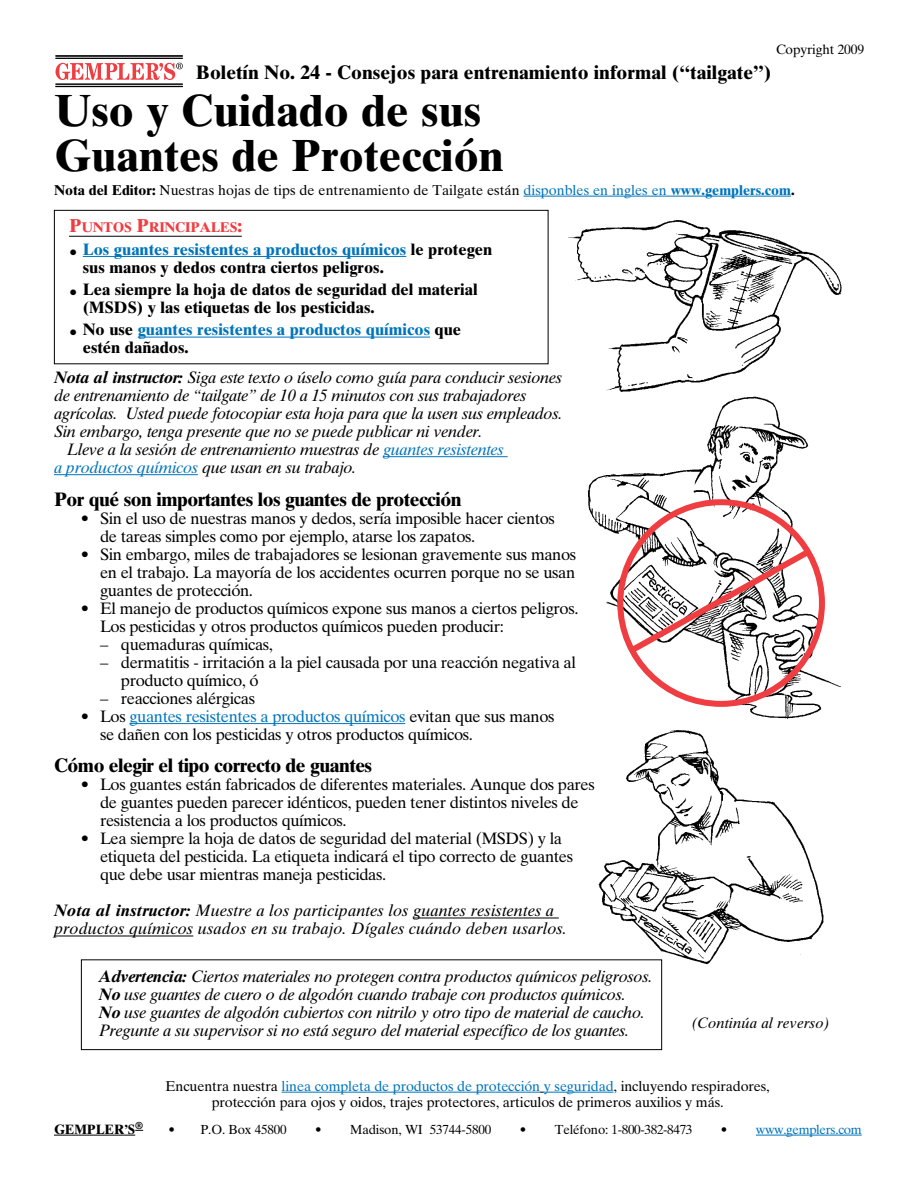
<style>
.page{position:relative;width:918px;height:1188px;background:#fff}
.page>*{position:absolute;margin:0;border:0;box-sizing:border-box;transform-origin:0 0}
.t1{font:700 45px/45px "Times Ten LT Std";color:#000}
.t2{font:700 19.5px "Times Ten LT Std";letter-spacing:-.025em;color:#000}
.t3{font:700 19.5px "Times Ten LT Std";color:#000}
.t4{font:16.5px/18px "Times Ten LT Std";letter-spacing:-.025em;color:#000}
.t5{font:italic 16.5px/18px "Times Ten LT Std";letter-spacing:-.025em;color:#000}
.t6{font:700 16.5px/18px "Times Ten LT Std";color:#000}
.t7{font:italic 16.5px/18px "Times Ten LT Std";color:#000}
.t8{font:700 16.5px/18px "Times Ten LT Std";color:#0075bc}
.t9{font:italic 15px "Times Ten LT Std";color:#000}
.t10{font:14.25px/16.5px "Times Ten LT Std";letter-spacing:-.01em;color:#000;text-align:center}
.t11{font:700 14.1px "Times Ten LT Std";letter-spacing:-.02em;color:#ef3e42}
.t12{font:13.5px "Times Ten LT Std";letter-spacing:-.01em;color:#000}
.t13{font:700 13.5px "Times Ten LT Std";letter-spacing:-.01em;color:#000}
.t14{font:13.2px "Times Ten LT Std";letter-spacing:-.01em;color:#000}
.t15{font:13.2px "Times Ten LT Std";letter-spacing:-.025em;color:#0075bc}
.s1{font-weight:700}
.s2{color:#0075bc}
.s3{font-weight:700;color:#0075bc}
.s4{font-size:18.75px}
.s5{color:#000}
</style>
<div class="page">
<img style="left:587px;top:397px;width:254px;height:322px">
<img style="left:598px;top:730px;width:226px;height:252px">
<img style="left:568px;top:220px;width:274px;height:177px">
<div style="left:617px;top:499px;width:208px;height:208px;border:6px solid #ef3e42;border-radius:50%"></div>
<svg style="left:623px;top:544px;width:194px;height:115px"></svg>
<div style="left:81px;top:960px;width:581px;height:90px;background:#fff"></div>
<div style="left:81px;top:959px;width:581px;height:91px;border:1px solid #000"></div>
<div style="left:54px;top:210px;width:494px;height:154px;border:1px solid #000"></div>
<hr style="left:383px;top:456px;width:125px;height:1px;background:#0075bc">
<hr style="left:54px;top:474px;width:144px;height:1px;background:#0075bc">
<hr style="left:83px;top:256px;width:323px;height:1px;background:#0075bc">
<hr style="left:138px;top:337px;width:292px;height:1px;background:#0075bc">
<hr style="left:129px;top:723px;width:276px;height:1px;background:#0075bc">
<hr style="left:413px;top:918px;width:146px;height:1px;background:#000">
<hr style="left:54px;top:936px;width:139px;height:1px;background:#000">
<hr style="left:69px;top:236px;width:173px;height:1px;background:#000">
<hr style="left:56px;top:58px;width:127px;height:1px;background:#000">
<hr style="left:56px;top:84px;width:127px;height:1px;background:#000">
<hr style="left:56px;top:55px;width:127px;height:2px;background:#000">
<hr style="left:56px;top:86px;width:127px;height:1px;background:#000">
<svg style="left:56px;top:63px;width:127px;height:17px"></svg>
<hr style="left:524px;top:196px;width:267px;height:1px;background:#0075bc">
<hr style="left:282px;top:1092px;width:258px;height:1px;background:#0075bc">
<hr style="left:544px;top:1092px;width:70px;height:1px;background:#0075bc">
<hr style="left:54px;top:1135px;width:81px;height:1px;background:#000">
<hr style="left:756px;top:1135px;width:106px;height:1px;background:#0075bc">
<p class="t12" style="left:776px;top:41px;width:90px">Copyright 2009</p>
<p class="t3" style="left:196px;top:61px;width:577px">Boletín No. 24 - Consejos para entrenamiento informal (“tailgate”)</p>
<h1 class="t1" style="left:54px;top:88px;width:451px">Uso y Cuidado de sus<br>Guantes de Protección</h1>
<p class="t10" style="left:54px;top:182px;width:742px"><span class="s1">Nota del Editor:</span> Nuestras hojas de tips de entrenamiento de Tailgate están <span class="s2">disponbles en ingles en</span> <span class="s3">www.gemplers.com</span><span class="s1">.</span></p>
<p class="t11" style="left:69px;top:219px;width:174px"><span class="s4">P</span>UNTOS <span class="s4">P</span>RINCIPALES<span class="s4">:</span></p>
<p class="t6" style="left:83px;top:240px;width:411px;text-indent:-13px">• <span class="s2">Los guantes resistentes a productos químicos</span> le protegen sus manos y dedos contra ciertos peligros.</p>
<p class="t6" style="left:83px;top:280px;width:396px;text-indent:-13px">• Lea siempre la hoja de datos de seguridad del material (MSDS) y las etiquetas de los pesticidas.</p>
<p class="t8" style="left:83px;top:321px;width:380px;text-indent:-13px"><span class="s5">• No use</span> guantes resistentes a productos químicos <span class="s5">que estén dañados.</span></p>
<p class="t5" style="left:54px;top:368px;width:510px"><span class="s1">Nota al instructor:</span> Siga este texto o úselo como guía para conducir sesiones</p>
<p class="t5" style="left:54px;top:386px;width:474px">de entrenamiento de “tailgate” de 10 a 15 minutos con sus trabajadores</p>
<p class="t5" style="left:54px;top:404px;width:510px">agrícolas. Usted puede fotocopiar esta hoja para que la usen sus empleados.</p>
<p class="t5" style="left:54px;top:422px;width:430px">Sin embargo, tenga presente que no se puede publicar ni vender.</p>
<p class="t5" style="left:66px;top:440px;width:439px">Lleve a la sesión de entrenamiento muestras de <span class="s2">guantes resistentes</span></p>
<p class="t5" style="left:54px;top:458px;width:304px"><span class="s2">a productos químicos</span> que usan en su trabajo.</p>
<p class="t2" style="left:54px;top:487px;width:409px">Por qué son importantes los guantes de protección</p>
<p class="t4" style="left:100px;top:509px;width:457px;text-indent:-19px">• Sin el uso de nuestras manos y dedos, sería imposible hacer cientos de tareas simples como por ejemplo, atarse los zapatos.</p>
<p class="t4" style="left:100px;top:545px;width:478px;text-align:justify;text-indent:-19px">• Sin embargo, miles de trabajadores se lesionan gravemente sus manos en el trabajo. La mayoría de los accidentes ocurren porque no se usan guantes de protección.</p>
<p class="t4" style="left:100px;top:599px;width:480px;text-indent:-19px">• El manejo de productos químicos expone sus manos a ciertos peligros.<br>Los pesticidas y otros productos químicos pueden producir:</p>
<p class="t4" style="left:100px;top:635px;width:175px">– quemaduras químicas,</p>
<p class="t4" style="left:121px;top:653px;width:457px;text-indent:-21px">– dermatitis - irritación a la piel causada por una reacción negativa al producto químico, ó</p>
<p class="t4" style="left:100px;top:689px;width:157px">– reacciones alérgicas</p>
<p class="t4" style="left:100px;top:707px;width:456px;text-indent:-19px">• Los <span class="s2">guantes resistentes a productos químicos</span> evitan que sus manos se dañen con los pesticidas y otros productos químicos.</p>
<p class="t2" style="left:54px;top:754px;width:320px">Cómo elegir el tipo correcto de guantes</p>
<p class="t4" style="left:100px;top:776px;width:496px;text-indent:-19px">• Los guantes están fabricados de diferentes materiales. Aunque dos pares de guantes pueden parecer idénticos, pueden tener distintos niveles de resistencia a los productos químicos.</p>
<p class="t4" style="left:100px;top:830px;width:475px;text-indent:-19px">• Lea siempre la hoja de datos de seguridad del material (MSDS) y la etiqueta del pesticida. La etiqueta indicará el tipo correcto de guantes que debe usar mientras maneja pesticidas.</p>
<p class="t7" style="left:54px;top:902px;width:515px"><span class="s1">Nota al instructor:</span> Muestre a los participantes los guantes resistentes a productos químicos usados en su trabajo. Dígales cuándo deben usarlos.</p>
<p class="t5" style="left:99px;top:967px;width:555px"><span class="s1">Advertencia:</span> Ciertos materiales no protegen contra productos químicos peligrosos.<br><span class="s1">No</span> use guantes de cuero o de algodón cuando trabaje con productos químicos.<br><span class="s1">No</span> use guantes de algodón cubiertos con nitrilo y otro tipo de material de caucho.<br>Pregunte a su supervisor si no está seguro del material específico de los guantes.</p>
<p class="t9" style="left:691px;top:1014px;width:140px">(Continúa al reverso)</p>
<p class="t10" style="left:166px;top:1078px;width:606px">Encuentra nuestra <span class="s2">linea completa de productos de protección y seguridad</span>, incluyendo respiradores, protección para ojos y oidos, trajes protectores, articulos de primeros auxilios y más.</p>
<p class="t13" style="left:54px;top:1121px;width:91px">GEMPLER’S<sup>®</sup></p>
<p class="t14" style="left:169px;top:1121px;width:120px">• P.O. Box 45800</p>
<p class="t14" style="left:315px;top:1121px;width:178px">• Madison, WI 53744-5800</p>
<p class="t14" style="left:520px;top:1121px;width:174px">• Teléfono: 1-800-382-8473</p>
<p class="t15" style="left:721px;top:1121px;width:142px"><span class="s5">•</span> www.gemplers.com</p>
</div>
